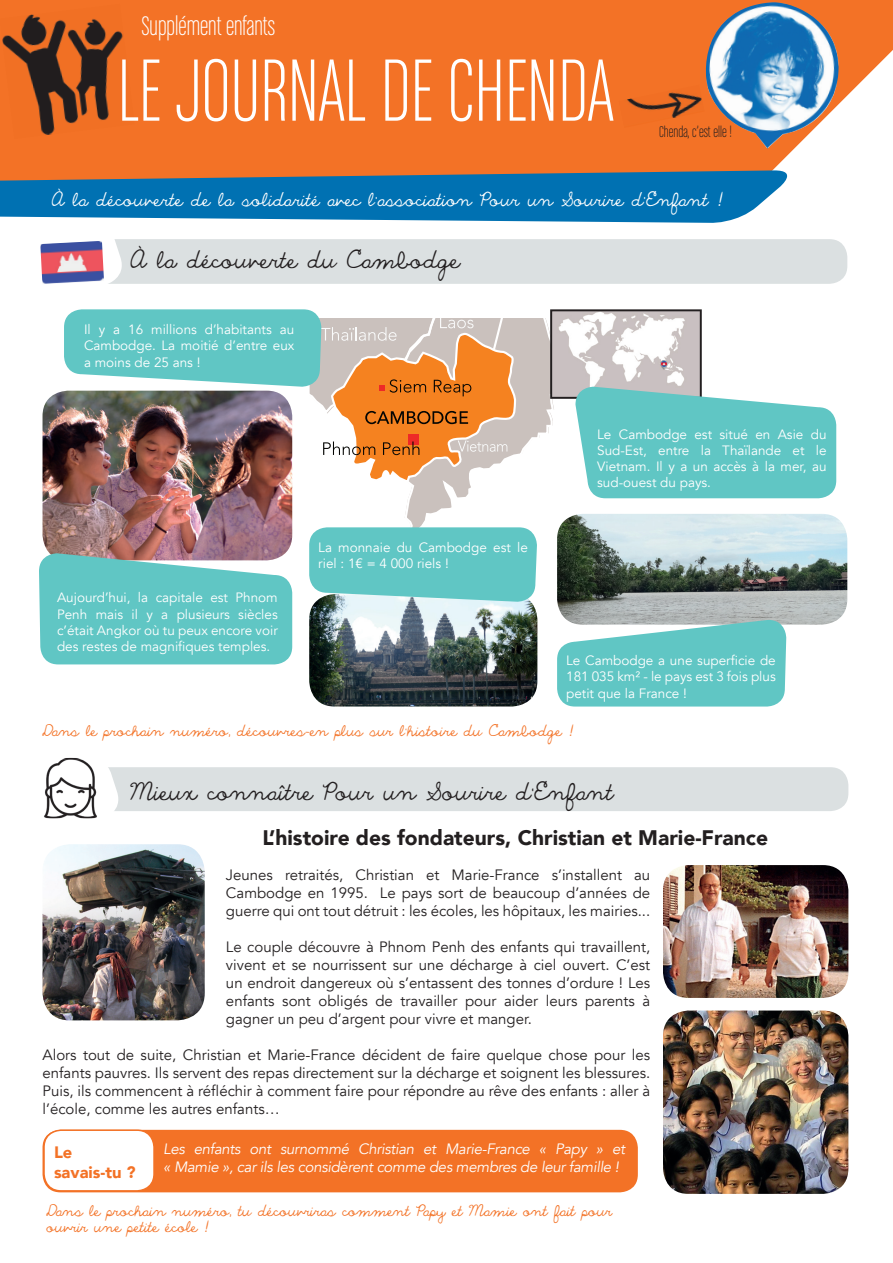
<style>
.page{position:relative;width:893px;height:1263px;background:#fff}
.page>*{position:absolute;margin:0;border:0;box-sizing:border-box;transform-origin:0 0}
.t1{font:93.75px "Chalet Comprime Milan Sixty";color:#fff}
.t2{font:28.5px "Chalet Comprime Milan Sixty";color:#fff}
.t3{font:21px "The Only Exception";color:#231f20}
.t4{font:900 21px "Avenir";color:#231f20}
.t5{font:16.5px "The Only Exception";color:#fff}
.t6{font:16.5px "Chalet Comprime Milan Sixty";color:#231f20}
.t7{font:900 16.5px/19.8px "Avenir";color:#f37226}
.t8{font:15px/18px "Avenir";color:#231f20;text-align:justify}
.t9{font:italic 15px/18px "Avenir";letter-spacing:-.02em;color:#fff}
.t10{font:13.5px/16.2px "Avenir";color:#fff;text-align:justify}
.t11{font:13.5px/16.2px "The Only Exception";letter-spacing:-.01em;color:#f37226}
</style>
<div class="page">
<img style="left:836px;top:518px;width:11px;height:103px">
<div style="left:64px;top:767px;width:784px;height:44px;background:#dbe0e1;border-radius:18px"></div>
<svg style="left:68px;top:757px;width:50px;height:54px"></svg>
<div style="left:0;top:0;width:893px;height:170px;background:#f37226"></div>
<div style="left:43px;top:1130px;width:595px;height:62px;background:#f37226;border-radius:18px"></div>
<div style="left:44px;top:1130px;width:110px;height:61px;background:#fff;border-radius:17px"></div>
<div style="left:43px;top:1129px;width:112px;height:62px;border:2px solid #f37226;border-radius:17px"></div>
<img style="left:0;top:4px;width:135px;height:135px">
<img style="left:701px;top:2px;width:140px;height:147px">
<img style="left:663px;top:1010px;width:185px;height:184px">
<img style="left:663px;top:865px;width:185px;height:133px">
<svg style="left:47px;top:818px;width:47px;height:1px"></svg>
<img style="left:61px;top:758px;width:39px;height:2px">
<img style="left:44px;top:760px;width:57px;height:58px">
<img style="left:43px;top:844px;width:162px;height:176px">
<img style="left:0;top:170px;width:836px;height:536px">
<img style="left:619px;top:85px;width:85px;height:43px">
<h2 class="t2" style="left:141px;top:10px;width:135px">Supplément enfants</h2>
<h1 class="t1" style="left:118px;top:40px;width:497px">LE JOURNAL DE CHENDA</h1>
<p class="t6" style="left:659px;top:123px;width:74px">Chenda, c’est elle !</p>
<p class="t5" style="left:52px;top:191px;width:672px">À la découverte de la solidarité avec l’association Pour un Sourire d’Enfant !</p>
<h3 class="t3" style="left:131px;top:249px;width:331px">À la découverte du Cambodge</h3>
<p class="t10" style="left:84px;top:322px;width:212px">Il y a 16 millions d’habitants au Cambodge. La moitié d’entre eux a moins de 25 ans !</p>
<p class="t10" style="left:57px;top:590px;width:222px">Aujourd’hui, la capitale est Phnom Penh mais il y a plusieurs siècles c’était Angkor où tu peux encore voir des restes de magnifiques temples.</p>
<p class="t10" style="left:318px;top:540px;width:211px">La monnaie du Cambodge est le riel : 1€ = 4 000 riels !</p>
<p class="t10" style="left:597px;top:426px;width:231px">Le Cambodge est situé en Asie du Sud-Est, entre la Thaïlande et le Vietnam. Il y a un accès à la mer, au sud-ouest du pays.</p>
<p class="t10" style="left:566px;top:653px;width:211px">Le Cambodge a une superficie de 181 035 km² - le pays est 3 fois plus petit que la France !</p>
<p class="t11" style="left:42px;top:723px;width:532px">Dans le prochain numéro, découvres-en plus sur l’histoire du Cambodge !</p>
<h3 class="t3" style="left:131px;top:780px;width:485px">Mieux connaître Pour un Sourire d’Enfant</h3>
<h3 class="t4" style="left:263px;top:819px;width:507px">L’histoire des fondateurs, Christian et Marie-France</h3>
<p class="t8" style="left:226px;top:866px;width:426px">Jeunes retraités, Christian et Marie-France s’installent au Cambodge en 1995. Le pays sort de beaucoup d’années de guerre qui ont tout détruit : les écoles, les hôpitaux, les mairies...</p>
<p class="t8" style="left:226px;top:938px;width:426px">Le couple découvre à Phnom Penh des enfants qui travaillent, vivent et se nourrissent sur une décharge à ciel ouvert. C’est un endroit dangereux où s’entassent des tonnes d’ordure ! Les enfants sont obligés de travailler pour aider leurs parents à gagner un peu d’argent pour vivre et manger.</p>
<p class="t8" style="left:43px;top:1046px;width:609px">Alors tout de suite, Christian et Marie-France décident de faire quelque chose pour les enfants pauvres. Ils servent des repas directement sur la décharge et soignent les blessures.<br>Puis, ils commencent à réfléchir à comment faire pour répondre au rêve des enfants : aller à l’école, comme les autres enfants…</p>
<p class="t7" style="left:54px;top:1142px;width:83px">Le savais-tu ?</p>
<p class="t9" style="left:163px;top:1140px;width:463px">Les enfants ont surnommé Christian et Marie-France « Papy » et « Mamie », car ils les considèrent comme des membres de leur famille !</p>
<p class="t11" style="left:47px;top:1203px;width:567px">Dans le prochain numéro, tu découvriras comment Papy et Mamie ont fait pour ouvrir une petite école !</p>
</div>
